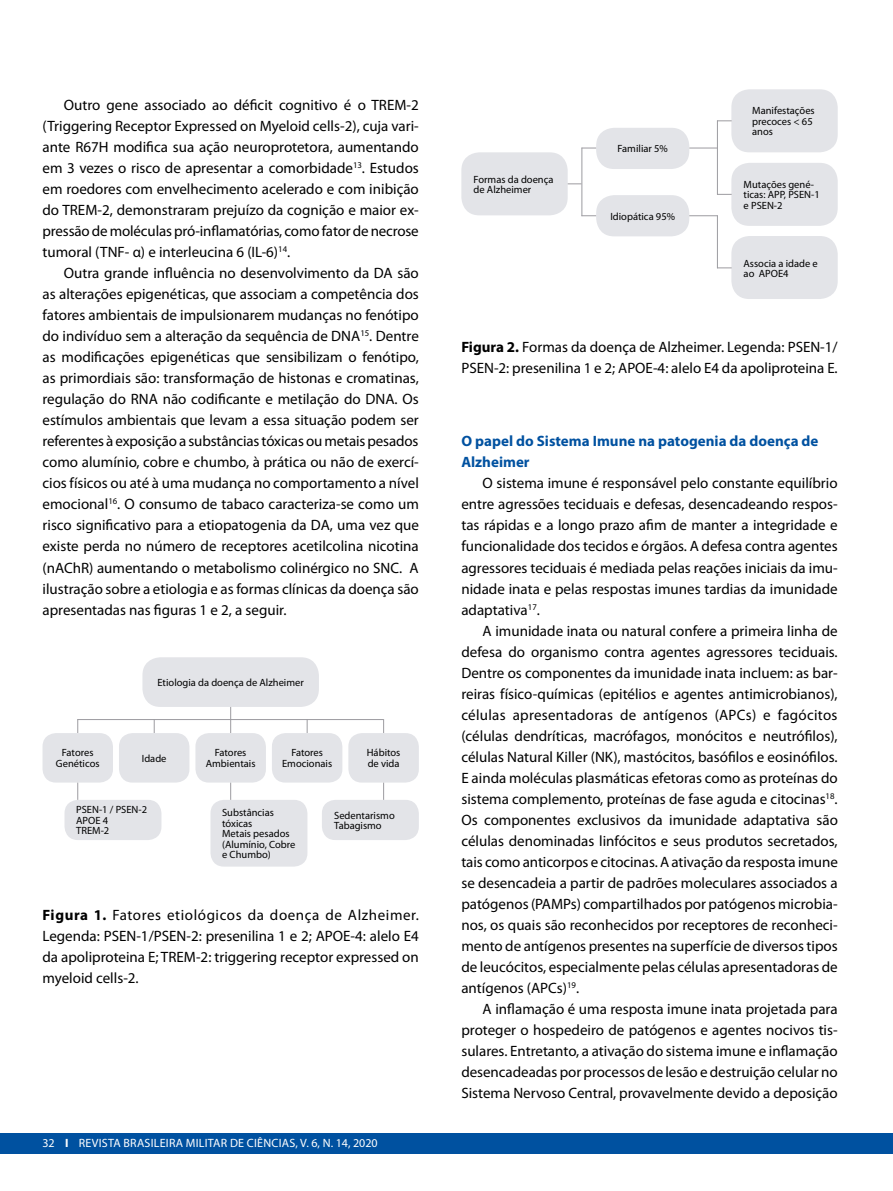
<style>
.page{position:relative;width:893px;height:1191px;background:#fff}
.page>*{position:absolute;margin:0;border:0;box-sizing:border-box;transform-origin:0 0}
.t1{font:15px/21px "Myriad Pro";color:#000;text-align:justify}
.t2{font:700 15px/21px "Myriad Pro";color:#0051a0}
.t3{font:12px "Myriad Pro";letter-spacing:.02em;color:#fff}
.t4{font:10.5px/10.5px "Myriad Pro";color:#000}
.s1{font-weight:700}
</style>
<div class="page">
<div style="left:0;top:1133px;width:893px;height:20px;background:#0051a0"></div>
<div style="left:142px;top:657px;width:177px;height:50px;background:#e3e4e8;border-radius:18px"></div>
<div style="left:461px;top:152px;width:107px;height:63px;background:#e3e4e8;border-radius:18px"></div>
<div style="left:731px;top:89px;width:107px;height:63px;background:#e3e4e8;border-radius:18px"></div>
<div style="left:731px;top:236px;width:107px;height:63px;background:#e3e4e8;border-radius:18px"></div>
<div style="left:731px;top:163px;width:107px;height:63px;background:#e3e4e8;border-radius:18px"></div>
<div style="left:596px;top:128px;width:93px;height:41px;background:#e3e4e8;border-radius:18px"></div>
<div style="left:596px;top:195px;width:93px;height:41px;background:#e3e4e8;border-radius:18px"></div>
<div style="left:43px;top:733px;width:70px;height:49px;background:#e3e4e8;border-radius:14px"></div>
<div style="left:65px;top:800px;width:96px;height:40px;background:#e3e4e8;border-radius:14px"></div>
<div style="left:322px;top:800px;width:97px;height:40px;background:#e3e4e8;border-radius:14px"></div>
<div style="left:210px;top:800px;width:97px;height:66px;background:#e3e4e8;border-radius:14px"></div>
<div style="left:119px;top:733px;width:70px;height:49px;background:#e3e4e8;border-radius:14px"></div>
<div style="left:195px;top:733px;width:71px;height:49px;background:#e3e4e8;border-radius:14px"></div>
<div style="left:272px;top:733px;width:70px;height:49px;background:#e3e4e8;border-radius:14px"></div>
<div style="left:348px;top:733px;width:71px;height:49px;background:#e3e4e8;border-radius:14px"></div>
<hr style="left:77px;top:719px;width:307px;height:1px;background:#9c9ba0">
<svg style="left:77px;top:719px;width:1px;height:14px"></svg>
<svg style="left:77px;top:782px;width:1px;height:18px"></svg>
<svg style="left:230px;top:782px;width:1px;height:18px"></svg>
<svg style="left:383px;top:782px;width:1px;height:18px"></svg>
<svg style="left:154px;top:720px;width:1px;height:13px"></svg>
<svg style="left:568px;top:183px;width:13px;height:1px"></svg>
<svg style="left:582px;top:148px;width:14px;height:1px"></svg>
<svg style="left:689px;top:148px;width:28px;height:1px"></svg>
<svg style="left:718px;top:120px;width:14px;height:1px"></svg>
<svg style="left:582px;top:215px;width:14px;height:1px"></svg>
<svg style="left:689px;top:215px;width:28px;height:1px"></svg>
<svg style="left:718px;top:194px;width:14px;height:1px"></svg>
<svg style="left:718px;top:267px;width:14px;height:1px"></svg>
<hr style="left:717px;top:215px;width:1px;height:53px;background:#9c9ba0">
<hr style="left:581px;top:148px;width:1px;height:68px;background:#9c9ba0">
<hr style="left:717px;top:120px;width:1px;height:75px;background:#9c9ba0">
<svg style="left:230px;top:707px;width:1px;height:26px"></svg>
<svg style="left:307px;top:720px;width:1px;height:13px"></svg>
<svg style="left:383px;top:719px;width:1px;height:14px"></svg>
<p class="t1" style="left:43px;top:95px;width:378px;text-indent:21px">Outro gene associado ao déficit cognitivo é o TREM-2 (Triggering Receptor Expressed on Myeloid cells-2), cuja vari&shy;ante R67H modifica sua ação neuroprotetora, aumentando em 3 vezes o risco de apresentar a comorbidade<sup>13</sup>. Estudos em roedores com envelhecimento acelerado e com inibição do TREM-2, demonstraram prejuízo da cognição e maior ex&shy;pressão de moléculas pró-inflamatórias, como fator de necrose tumoral (TNF- α) e interleucina 6 (IL-6)<sup>14</sup>.</p>
<p class="t1" style="left:43px;top:263px;width:378px;text-indent:21px">Outra grande influência no desenvolvimento da DA são as alterações epigenéticas, que associam a competência dos fatores ambientais de impulsionarem mudanças no fenótipo do indivíduo sem a alteração da sequência de DNA<sup>15</sup>. Dentre as modificações epigenéticas que sensibilizam o fenótipo, as primordiais são: transformação de histonas e cromatinas, regulação do RNA não codificante e metilação do DNA. Os estímulos ambientais que levam a essa situação podem ser referentes à exposição a substâncias tóxicas ou metais pesados como alumínio, cobre e chumbo, à prática ou não de exercí&shy;cios físicos ou até à uma mudança no comportamento a nível emocional<sup>16</sup>. O consumo de tabaco caracteriza-se como um risco significativo para a etiopatogenia da DA, uma vez que existe perda no número de receptores acetilcolina nicotina (nAChR) aumentando o metabolismo colinérgico no SNC. A ilustração sobre a etiologia e as formas clínicas da doença são apresentadas nas figuras 1 e 2, a seguir.</p>
<p class="t4" style="left:157px;top:677px;width:148px">Etiologia da doença de Alzheimer</p>
<p class="t4" style="left:142px;top:753px;width:26px">Idade</p>
<p class="t4" style="left:206px;top:747px;width:51px;text-align:center">Fatores<br>Ambientais</p>
<p class="t4" style="left:282px;top:747px;width:52px;text-align:center">Fatores<br>Emocionais</p>
<p class="t4" style="left:367px;top:747px;width:35px">Hábitos de vida</p>
<p class="t4" style="left:56px;top:747px;width:45px;text-align:center">Fatores<br>Genéticos</p>
<p class="t4" style="left:76px;top:804px;width:72px">PSEN-1 / PSEN-2<br>APOE 4<br>TREM-2</p>
<p class="t4" style="left:222px;top:807px;width:75px">Substâncias tóxicas<br>Metais pesados (Alumínio, Cobre e Chumbo)</p>
<p class="t4" style="left:334px;top:809px;width:62px">Sedentarismo<br>Tabagismo</p>
<p class="t1" style="left:42px;top:904px;width:378px"><span class="s1">Figura 1.</span> Fatores etiológicos da doença de Alzheimer.<br>Legenda: PSEN-1/PSEN-2: presenilina 1 e 2; APOE-4: alelo E4 da apoliproteina E; TREM-2: triggering receptor expressed on myeloid cells-2.</p>
<p class="t3" style="left:42px;top:1135px;width:337px">32 <span class="s1">I</span> REVISTA BRASILEIRA MILITAR DE CIÊNCIAS, V. 6, N. 14, 2020</p>
<p class="t4" style="left:474px;top:174px;width:81px">Formas da doença de Alzheimer</p>
<p class="t4" style="left:618px;top:143px;width:52px">Familiar 5%</p>
<p class="t4" style="left:610px;top:211px;width:66px">Idiopática 95%</p>
<p class="t4" style="left:752px;top:105px;width:64px">Manifestações precoces &lt; 65 anos</p>
<p class="t4" style="left:744px;top:179px;width:78px">Mutações gené&shy;ticas: APP, PSEN-1 e PSEN-2</p>
<p class="t4" style="left:744px;top:258px;width:76px">Associa a idade e ao APOE4</p>
<p class="t1" style="left:461px;top:336px;width:378px"><span class="s1">Figura 2.</span> Formas da doença de Alzheimer. Legenda: PSEN-1/<br>PSEN-2: presenilina 1 e 2; APOE-4: alelo E4 da apoliproteina E.</p>
<p class="t2" style="left:461px;top:430px;width:359px">O papel do Sistema Imune na patogenia da doença de<br>Alzheimer</p>
<p class="t1" style="left:461px;top:473px;width:378px;text-indent:21px">O sistema imune é responsável pelo constante equilíbrio entre agressões teciduais e defesas, desencadeando respos&shy;tas rápidas e a longo prazo afim de manter a integridade e funcionalidade dos tecidos e órgãos. A defesa contra agentes agressores teciduais é mediada pelas reações iniciais da imu&shy;nidade inata e pelas respostas imunes tardias da imunidade adaptativa<sup>17</sup>.</p>
<p class="t1" style="left:461px;top:620px;width:378px;text-indent:21px">A imunidade inata ou natural confere a primeira linha de defesa do organismo contra agentes agressores teciduais.<br>Dentre os componentes da imunidade inata incluem: as bar&shy;reiras físico-químicas (epitélios e agentes antimicrobianos), células apresentadoras de antígenos (APCs) e fagócitos (células dendríticas, macrófagos, monócitos e neutrófilos), células Natural Killer (NK), mastócitos, basófilos e eosinófilos.<br>E ainda moléculas plasmáticas efetoras como as proteínas do sistema complemento, proteínas de fase aguda e citocinas<sup>18</sup>.<br>Os componentes exclusivos da imunidade adaptativa são células denominadas linfócitos e seus produtos secretados, tais como anticorpos e citocinas. A ativação da resposta imune se desencadeia a partir de padrões moleculares associados a patógenos (PAMPs) compartilhados por patógenos microbia&shy;nos, os quais são reconhecidos por receptores de reconheci&shy;mento de antígenos presentes na superfície de diversos tipos de leucócitos, especialmente pelas células apresentadoras de antígenos (APCs)<sup>19</sup>.</p>
<p class="t1" style="left:461px;top:998px;width:378px;text-indent:21px">A inflamação é uma resposta imune inata projetada para proteger o hospedeiro de patógenos e agentes nocivos tis&shy;sulares. Entretanto, a ativação do sistema imune e inflamação desencadeadas por processos de lesão e destruição celular no Sistema Nervoso Central, provavelmente devido a deposição</p>
</div>
